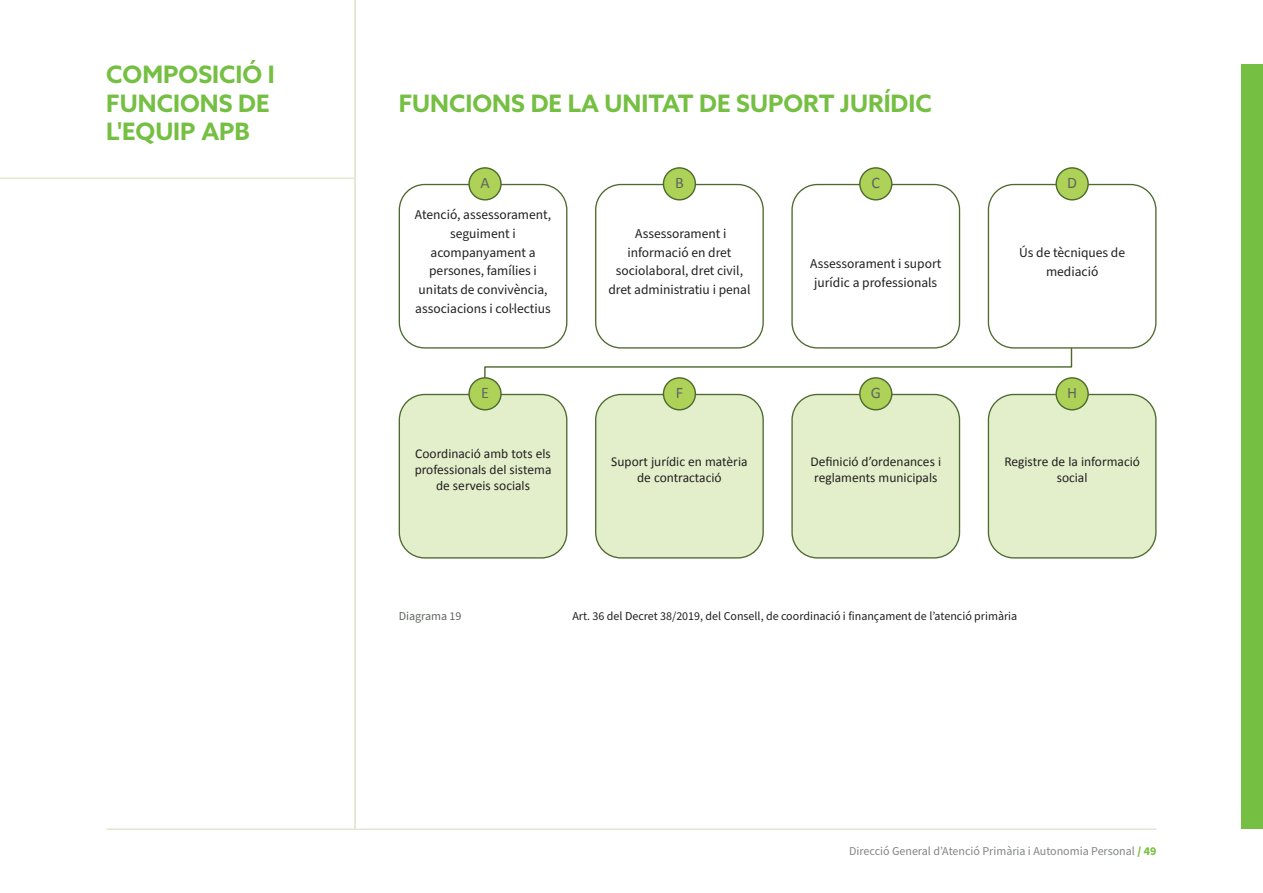
<style>
.page{position:relative;width:1263px;height:893px;background:#fff}
.page>*{position:absolute;margin:0;border:0;box-sizing:border-box;transform-origin:0 0}
.t1{font:700 24px/28.8px "Azo Sans";color:#75bf43}
.t2{font:16.05px "Calibri";color:#61665f}
.t3{font:13.5px/18.8px "Source Sans Pro";color:#231f20;text-align:center}
.t4{font:13.5px/16.2px "Calibri";color:#231f20;text-align:center}
.t5{font:12px "Source Sans Pro";color:#231f20}
.t6{font:12px "Source Sans Pro";color:#838686}
.t7{font:12px "Source Sans Pro";color:#61665f}
.s1{font-weight:900;color:#79c142}
.s2{font-weight:700;color:#79c142}
</style>
<div class="page">
<hr style="left:106px;top:828px;width:1050px;height:2px;background:#e5e7d3">
<div style="left:1242px;top:64px;width:21px;height:764px;background:#75bf43"></div>
<svg style="left:484px;top:349px;width:589px;height:37px"></svg>
<div style="left:399px;top:184px;width:168px;height:165px;border:1px solid #4e6a2f;border-radius:25px"></div>
<div style="left:399px;top:394px;width:168px;height:164px;background:#e3efcb;border-radius:25px"></div>
<div style="left:399px;top:394px;width:168px;height:165px;border:1px solid #4e6a2f;border-radius:25px"></div>
<div style="left:595px;top:184px;width:169px;height:165px;border:1px solid #4e6a2f;border-radius:25px"></div>
<div style="left:596px;top:394px;width:167px;height:164px;background:#e3efcb;border-radius:25px"></div>
<div style="left:595px;top:394px;width:169px;height:165px;border:1px solid #4e6a2f;border-radius:25px"></div>
<div style="left:791px;top:184px;width:169px;height:165px;border:1px solid #4e6a2f;border-radius:25px"></div>
<div style="left:792px;top:394px;width:167px;height:164px;background:#e3efcb;border-radius:25px"></div>
<div style="left:791px;top:394px;width:169px;height:165px;border:1px solid #4e6a2f;border-radius:25px"></div>
<div style="left:988px;top:184px;width:168px;height:165px;border:1px solid #4e6a2f;border-radius:25px"></div>
<div style="left:988px;top:394px;width:168px;height:164px;background:#e3efcb;border-radius:25px"></div>
<div style="left:988px;top:394px;width:168px;height:165px;border:1px solid #4e6a2f;border-radius:25px"></div>
<div style="left:469px;top:168px;width:32px;height:32px;background:#add257;border-radius:50%"></div>
<div style="left:468px;top:167px;width:34px;height:34px;border:1px solid #4e6a2f;border-radius:50%"></div>
<div style="left:469px;top:378px;width:32px;height:32px;background:#add257;border-radius:50%"></div>
<div style="left:468px;top:377px;width:34px;height:33px;border:1px solid #4e6a2f;border-radius:50%"></div>
<div style="left:663px;top:168px;width:32px;height:32px;background:#add257;border-radius:50%"></div>
<div style="left:663px;top:167px;width:33px;height:34px;border:1px solid #4e6a2f;border-radius:50%"></div>
<div style="left:663px;top:378px;width:32px;height:32px;background:#add257;border-radius:50%"></div>
<div style="left:663px;top:377px;width:33px;height:33px;border:1px solid #4e6a2f;border-radius:50%"></div>
<div style="left:860px;top:168px;width:32px;height:32px;background:#add257;border-radius:50%"></div>
<div style="left:859px;top:167px;width:33px;height:34px;border:1px solid #4e6a2f;border-radius:50%"></div>
<div style="left:860px;top:378px;width:32px;height:32px;background:#add257;border-radius:50%"></div>
<div style="left:859px;top:377px;width:33px;height:33px;border:1px solid #4e6a2f;border-radius:50%"></div>
<div style="left:1056px;top:168px;width:32px;height:32px;background:#add257;border-radius:50%"></div>
<div style="left:1055px;top:167px;width:34px;height:34px;border:1px solid #4e6a2f;border-radius:50%"></div>
<div style="left:1056px;top:378px;width:32px;height:32px;background:#add257;border-radius:50%"></div>
<div style="left:1055px;top:377px;width:34px;height:33px;border:1px solid #4e6a2f;border-radius:50%"></div>
<hr style="left:0;top:177px;width:356px;height:2px;background:#e5e7d3">
<hr style="left:354px;top:0;width:2px;height:829px;background:#e5e7d3">
<h1 class="t1" style="left:106px;top:59px;width:170px">COMPOSICIÓ I<br>FUNCIONS DE<br>L'EQUIP APB</h1>
<h1 class="t1" style="left:399px;top:88px;width:535px">FUNCIONS DE LA UNITAT DE SUPORT JURÍDIC</h1>
<p class="t2" style="left:480px;top:171px;width:11px">A</p>
<p class="t3" style="left:415px;top:206px;width:138px">Atenció, assessorament, seguiment i acompanyament a persones, famílies i unitats de convivència, associacions i col·lectius</p>
<p class="t2" style="left:481px;top:381px;width:9px">E</p>
<p class="t4" style="left:415px;top:445px;width:138px">Coordinació amb tots els professionals del sistema de serveis socials</p>
<p class="t2" style="left:675px;top:171px;width:10px">B</p>
<p class="t3" style="left:608px;top:224px;width:144px">Assessorament i informació en dret sociolaboral, dret civil, dret administratiu i penal</p>
<p class="t2" style="left:676px;top:381px;width:9px">F</p>
<p class="t4" style="left:611px;top:453px;width:138px">Suport jurídic en matèria de contractació</p>
<p class="t2" style="left:871px;top:171px;width:10px">C</p>
<p class="t3" style="left:810px;top:255px;width:133px">Assessorament i suport jurídic a professionals</p>
<p class="t2" style="left:871px;top:381px;width:12px">G</p>
<p class="t4" style="left:810px;top:453px;width:132px;text-align:left">Definició d’ordenances i reglaments municipals</p>
<p class="t2" style="left:1067px;top:171px;width:11px">D</p>
<p class="t3" style="left:1019px;top:243px;width:107px">Ús de tècniques de mediació</p>
<p class="t2" style="left:1067px;top:381px;width:12px">H</p>
<p class="t4" style="left:1004px;top:453px;width:137px">Registre de la informació social</p>
<p class="t7" style="left:399px;top:608px;width:64px">Diagrama 19</p>
<p class="t5" style="left:572px;top:608px;width:446px">Art. 36 del Decret 38/2019, del Consell, de coordinació i finançament de l’atenció primària</p>
<p class="t6" style="left:849px;top:843px;width:309px">Direcció General d’Atenció Primària i Autonomia Personal <span class="s1">/</span> <span class="s2">49</span></p>
</div>
